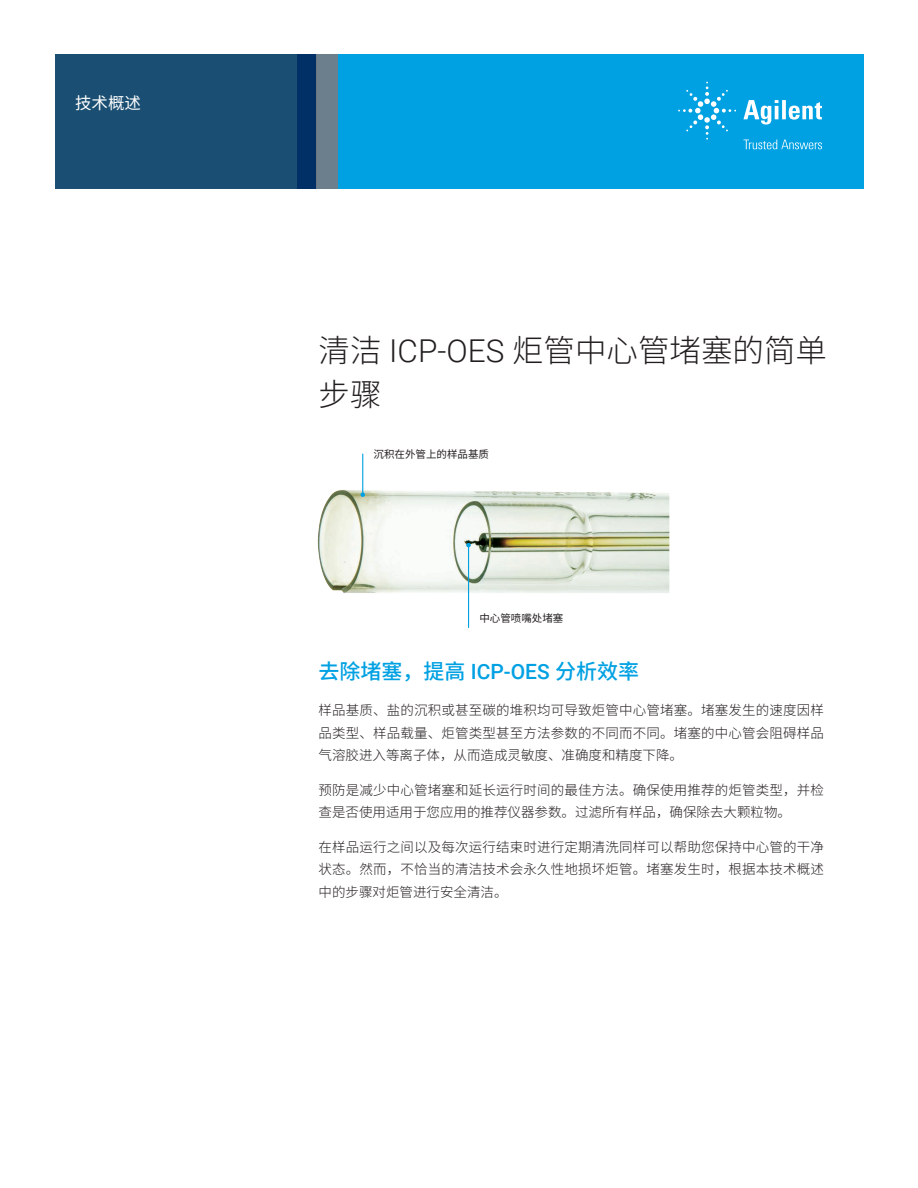
<style>
.page{position:relative;width:918px;height:1188px;background:#fff}
.page>*{position:absolute;margin:0;border:0;box-sizing:border-box;transform-origin:0 0}
.t1{font:300 31.5px/43.5px "Noto Sans CJ Ksc";color:#231f20}
.t2{font:500 21px "Noto Sans CJ Ksc";color:#00a1e3}
.t3{font:16.5px "Noto Sans CJ Ksc";color:#fff}
.t4{font:300 13.5px/22.5px "Noto Sans CJ Ksc";letter-spacing:.01em;color:#231f20;text-align:justify}
.t5{font:10.5px "Noto Sans CJ Ksc";color:#231f20}
.s1{font-family:"Roboto"}
</style>
<div class="page">
<div style="left:297px;top:54px;width:567px;height:135px;background:#00a1e3"></div>
<svg style="left:55px;top:54px;width:261px;height:135px;background:#184b71"></svg>
<div style="left:316px;top:54px;width:22px;height:135px;background:#6b808c"></div>
<img style="left:317px;top:468px;width:353px;height:138px">
<hr style="left:362px;top:454px;width:1px;height:41px;background:#00a1e3">
<svg style="left:361px;top:492px;width:4px;height:5px"></svg>
<hr style="left:468px;top:545px;width:1px;height:83px;background:#00a1e3">
<svg style="left:466px;top:543px;width:5px;height:4px"></svg>
<svg style="left:743px;top:100px;width:79px;height:25px"></svg>
<svg style="left:678px;top:82px;width:58px;height:58px"></svg>
<svg style="left:744px;top:140px;width:78px;height:9px"></svg>
<p class="t3" style="left:75px;top:94px;width:67px">技术概述</p>
<h1 class="t1" style="left:319px;top:330px;width:510px">清洁 <span class="s1">ICP-OES</span> 炬管中心管堵塞的简单步骤</h1>
<p class="t5" style="left:374px;top:448px;width:117px">沉积在外管上的样品基质</p>
<p class="t5" style="left:479px;top:612px;width:85px">中心管喷嘴处堵塞</p>
<h2 class="t2" style="left:319px;top:659px;width:322px">去除堵塞，提高 <span class="s1">ICP-OES</span> 分析效率</h2>
<p class="t4" style="left:319px;top:700px;width:507px">样品基质、盐的沉积或甚至碳的堆积均可导致炬管中心管堵塞。堵塞发生的速度因样品类型、样品载量、炬管类型甚至方法参数的不同而不同。堵塞的中心管会阻碍样品气溶胶进入等离子体，从而造成灵敏度、准确度和精度下降。</p>
<p class="t4" style="left:319px;top:779px;width:507px">预防是减少中心管堵塞和延长运行时间的最佳方法。确保使用推荐的炬管类型，并检查是否使用适用于您应用的推荐仪器参数。过滤所有样品，确保除去大颗粒物。</p>
<p class="t4" style="left:319px;top:836px;width:507px">在样品运行之间以及每次运行结束时进行定期清洗同样可以帮助您保持中心管的干净状态。然而，不恰当的清洁技术会永久性地损坏炬管。堵塞发生时，根据本技术概述中的步骤对炬管进行安全清洁。</p>
</div>
